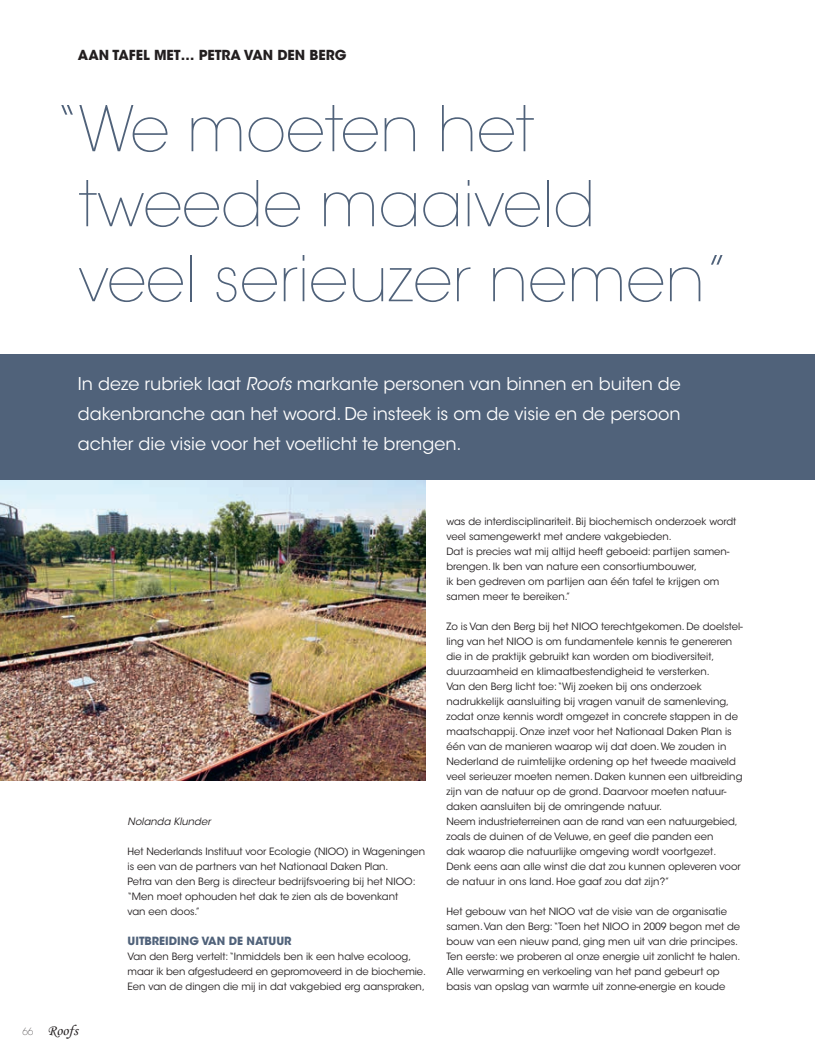
<style>
.page{position:relative;width:815px;height:1063px;background:#fff}
.page>*{position:absolute;margin:0;border:0;box-sizing:border-box;transform-origin:0 0}
.t1{font:200 62.5px/75px "ITC Avant Garde Std";color:#50627a}
.t2{font:17.5px/30px "ITC Avant Garde Std";color:#fff;text-align:justify}
.t3{font:15px "Monotype Corsiva";color:#231f20}
.t4{font:700 13.75px "ITC Avant Garde Std";color:#231f20}
.t5{font:700 11.25px "ITC Avant Garde Std";color:#50627a}
.t6{font:10px/15px "ITC Avant Garde Std";color:#231f20}
.t7{font:italic 10px "ITC Avant Garde Std";color:#231f20}
.s1{font-style:italic}
.s2{font-family:"ITC Avant Garde Std";font-weight:200;font-size:10px}
</style>
<div class="page">
<div style="left:0;top:354px;width:815px;height:126px;background:#50627a"></div>
<img style="left:0;top:480px;width:425px;height:300px">
<h3 class="t4" style="left:78px;top:46px;width:270px">AAN TAFEL MET… PETRA VAN DEN BERG</h3>
<h1 class="t1" style="left:79px;top:93px;width:651px;text-indent:-23px">“We moeten het tweede maaiveld veel serieuzer nemen”</h1>
<h2 class="t2" style="left:78px;top:369px;width:604px">In deze rubriek laat <span class="s1">Roofs</span> markante personen van binnen en buiten de dakenbranche aan het woord. De insteek is om de visie en de persoon achter die visie voor het voetlicht te brengen.</h2>
<h3 class="t3" style="left:22px;top:1021px;width:57px"><span class="s2">66</span> Roofs</h3>
<p class="t7" style="left:128px;top:815px;width:85px">Nolanda Klunder</p>
<p class="t6" style="left:128px;top:844px;width:299px">Het Nederlands Instituut voor Ecologie (NIOO) in Wageningen is een van de partners van het Nationaal Daken Plan.<br>Petra van den Berg is directeur bedrijfsvoering bij het NIOO: “Men moet ophouden het dak te zien als de bovenkant<br>van een doos.”</p>
<p class="t5" style="left:128px;top:934px;width:166px">UITBREIDING VAN DE NATUUR</p>
<p class="t6" style="left:128px;top:949px;width:300px">Van den Berg vertelt: “Inmiddels ben ik een halve ecoloog, maar ik ben afgestudeerd en gepromoveerd in de biochemie.<br>Een van de dingen die mij in dat vakgebied erg aanspraken,</p>
<p class="t6" style="left:446px;top:514px;width:291px">was de interdisciplinariteit. Bij biochemisch onderzoek wordt veel samengewerkt met andere vakgebieden.<br>Dat is precies wat mij altijd heeft geboeid: partijen samen&shy;brengen. Ik ben van nature een consortiumbouwer,<br>ik ben gedreven om partijen aan één tafel te krijgen om samen meer te bereiken.”</p>
<p class="t6" style="left:446px;top:619px;width:298px">Zo is Van den Berg bij het NIOO terechtgekomen. De doelstel&shy;ling van het NIOO is om fundamentele kennis te genereren die in de praktijk gebruikt kan worden om biodiversiteit, duurzaamheid en klimaatbestendigheid te versterken.<br>Van den Berg licht toe: “Wij zoeken bij ons onderzoek nadrukkelijk aansluiting bij vragen vanuit de samenleving, zodat onze kennis wordt omgezet in concrete stappen in de maatschappij. Onze inzet voor het Nationaal Daken Plan is één van de manieren waarop wij dat doen. We zouden in Nederland de ruimtelijke ordening op het tweede maaiveld veel serieuzer moeten nemen. Daken kunnen een uitbreiding zijn van de natuur op de grond. Daarvoor moeten natuur&shy;daken aansluiten bij de omringende natuur.<br>Neem industrieterreinen aan de rand van een natuurgebied, zoals de duinen of de Veluwe, en geef die panden een<br>dak waarop die natuurlijke omgeving wordt voortgezet.<br>Denk eens aan alle winst die dat zou kunnen opleveren voor de natuur in ons land. Hoe gaaf zou dat zijn?”</p>
<p class="t6" style="left:446px;top:904px;width:295px">Het gebouw van het NIOO vat de visie van de organisatie samen. Van den Berg: “Toen het NIOO in 2009 begon met de bouw van een nieuw pand, ging men uit van drie principes.<br>Ten eerste: we proberen al onze energie uit zonlicht te halen.<br>Alle verwarming en verkoeling van het pand gebeurt op basis van opslag van warmte uit zonne-energie en koude</p>
</div>
